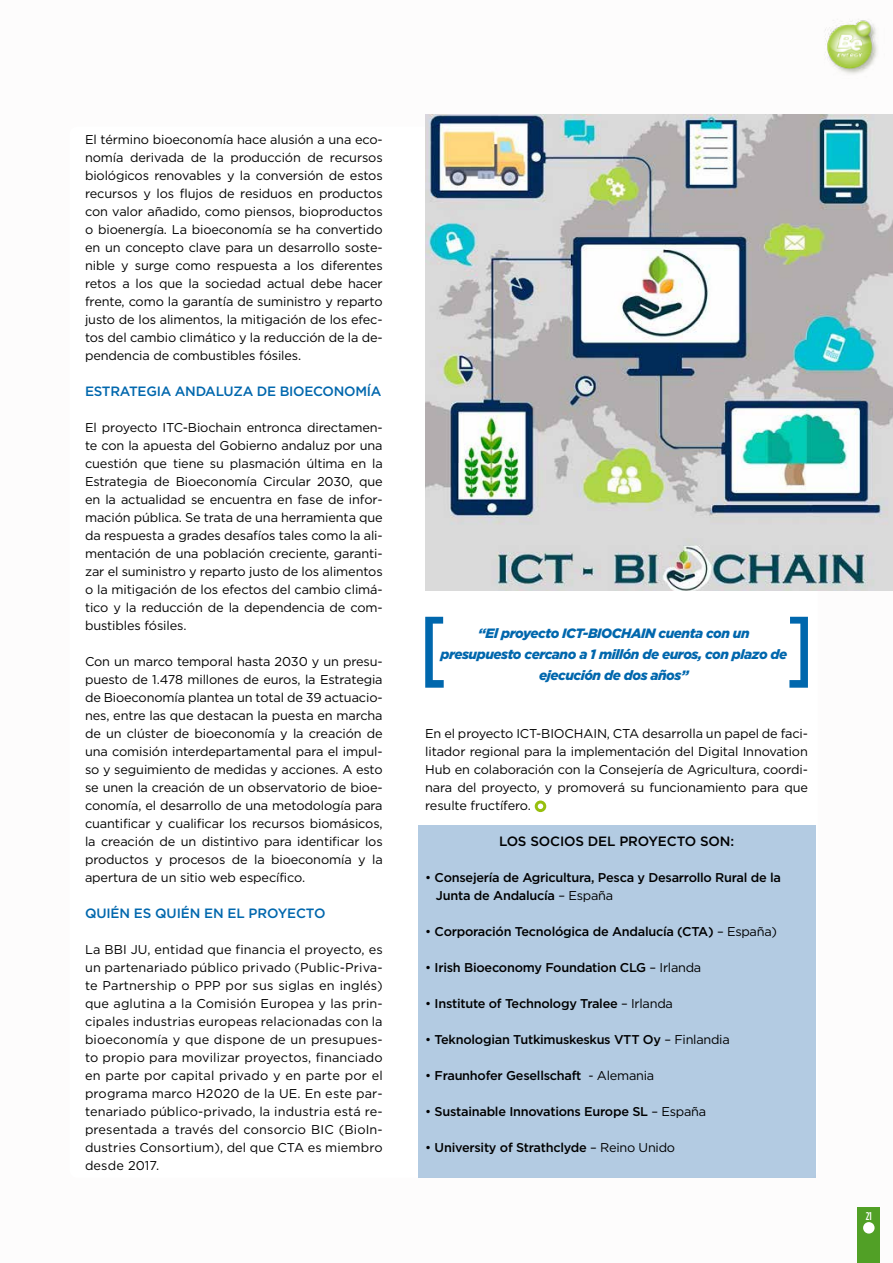
<style>
.page{position:relative;width:893px;height:1263px;background:#fff}
.page>*{position:absolute;margin:0;border:0;box-sizing:border-box;transform-origin:0 0}
.t1{font:italic 900 13.5px/21px "Gotham";letter-spacing:-.03em;color:#0067ad;text-align:center}
.t2{font:500 13.5px "Gotham";letter-spacing:-.02em;color:#0067ad}
.t3{font:500 13.5px "Gotham";letter-spacing:-.01em;color:#000}
.t4{font:12.75px/18px "Gotham";letter-spacing:-.01em;color:#000;text-align:justify}
.t5{font:500 12.75px/18px "Gotham";letter-spacing:-.02em;color:#000}
.t6{font:500 11.25px "Gotham Condensed";color:#fff}
.s1{font-weight:400}
</style>
<div class="page">
<img style="left:824px;top:19px;width:54px;height:56px">
<div style="left:857px;top:1207px;width:23px;height:56px;background:#51a026"></div>
<div style="left:863px;top:1222px;width:12px;height:11px;background:#fff;border-radius:50%"></div>
<div style="left:418px;top:825px;width:397px;height:353px;background:#b3cbe2"></div>
<div style="left:535px;top:800px;width:11px;height:12px;border:3px solid #97bf0d;border-radius:50%"></div>
<svg style="left:425px;top:617px;width:19px;height:71px"></svg>
<svg style="left:789px;top:617px;width:19px;height:71px"></svg>
<img style="left:425px;top:115px;width:468px;height:475px">
<p class="t4" style="left:85px;top:130px;width:299px">El término bioeconomía hace alusión a una eco&shy;nomía derivada de la producción de recursos biológicos renovables y la conversión de estos recursos y los flujos de residuos en productos con valor añadido, como piensos, bioproductos o bioenergía. La bioeconomía se ha convertido en un concepto clave para un desarrollo soste&shy;nible y surge como respuesta a los diferentes retos a los que la sociedad actual debe hacer frente, como la garantía de suministro y reparto justo de los alimentos, la mitigación de los efec&shy;tos del cambio climático y la reducción de la de&shy;pendencia de combustibles fósiles.</p>
<p class="t2" style="left:85px;top:384px;width:298px">ESTRATEGIA ANDALUZA DE BIOECONOMÍA</p>
<p class="t4" style="left:85px;top:418px;width:299px">El proyecto ITC-Biochain entronca directamen&shy;te con la apuesta del Gobierno andaluz por una cuestión que tiene su plasmación última en la Estrategia de Bioeconomía Circular 2030, que en la actualidad se encuentra en fase de infor&shy;mación pública. Se trata de una herramienta que da respuesta a grades desafíos tales como la ali&shy;mentación de una población creciente, garanti&shy;zar el suministro y reparto justo de los alimentos o la mitigación de los efectos del cambio climá&shy;tico y la reducción de la dependencia de com&shy;bustibles fósiles.</p>
<p class="t4" style="left:85px;top:652px;width:299px">Con un marco temporal hasta 2030 y un presu&shy;puesto de 1.478 millones de euros, la Estrategia de Bioeconomía plantea un total de 39 actuacio&shy;nes, entre las que destacan la puesta en marcha de un clúster de bioeconomía y la creación de una comisión interdepartamental para el impul&shy;so y seguimiento de medidas y acciones. A esto se unen la creación de un observatorio de bioe&shy;conomía, el desarrollo de una metodología para cuantificar y cualificar los recursos biomásicos, la creación de un distintivo para identificar los productos y procesos de la bioeconomía y la apertura de un sitio web específico.</p>
<p class="t2" style="left:85px;top:906px;width:242px">QUIÉN ES QUIÉN EN EL PROYECTO</p>
<p class="t4" style="left:85px;top:940px;width:299px">La BBI JU, entidad que financia el proyecto, es un partenariado público privado (Public-Priva&shy;te Partnership o PPP por sus siglas en inglés) que aglutina a la Comisión Europea y las prin&shy;cipales industrias europeas relacionadas con la bioeconomía y que dispone de un presupues&shy;to propio para movilizar proyectos, financiado en parte por capital privado y en parte por el programa marco H2020 de la UE. En este par&shy;tenariado público-privado, la industria está re&shy;presentada a través del consorcio BIC (BioIn&shy;dustries Consortium), del que CTA es miembro desde 2017.</p>
<p class="t1" style="left:440px;top:623px;width:349px">“El proyecto ICT-BIOCHAIN cuenta con un presupuesto cercano a 1 millón de euros, con plazo de ejecución de dos años”</p>
<p class="t4" style="left:425px;top:724px;width:384px">En el proyecto ICT-BIOCHAIN, CTA desarrolla un papel de faci&shy;litador regional para la implementación del Digital Innovation Hub en colaboración con la Consejería de Agricultura, coordi&shy;nara del proyecto, y promoverá su funcionamiento para que resulte fructífero.</p>
<p class="t3" style="left:499px;top:834px;width:237px">LOS SOCIOS DEL PROYECTO SON:</p>
<p class="t5" style="left:436px;top:868px;width:347px;text-indent:-11px"><span class="s1">•</span> Consejería de Agricultura, Pesca y Desarrollo Rural de la<br>Junta de Andalucía <span class="s1">– España</span></p>
<p class="t5" style="left:425px;top:922px;width:353px"><span class="s1">•</span> Corporación Tecnológica de Andalucía (CTA) <span class="s1">– España)</span></p>
<p class="t5" style="left:425px;top:958px;width:278px"><span class="s1">•</span> Irish Bioeconomy Foundation CLG <span class="s1">– Irlanda</span></p>
<p class="t5" style="left:425px;top:994px;width:249px"><span class="s1">•</span> Institute of Technology Tralee <span class="s1">– Irlanda</span></p>
<p class="t5" style="left:425px;top:1030px;width:306px"><span class="s1">•</span> Teknologian Tutkimuskeskus VTT Oy <span class="s1">– Finlandia</span></p>
<p class="t5" style="left:425px;top:1066px;width:230px"><span class="s1">•</span> Fraunhofer Gesellschaft <span class="s1">- Alemania</span></p>
<p class="t5" style="left:425px;top:1102px;width:282px"><span class="s1">•</span> Sustainable Innovations Europe SL <span class="s1">– España</span></p>
<p class="t5" style="left:425px;top:1138px;width:251px"><span class="s1">•</span> University of Strathclyde <span class="s1">– Reino Unido</span></p>
<p class="t6" style="left:866px;top:1209px;width:8px">21</p>
</div>
